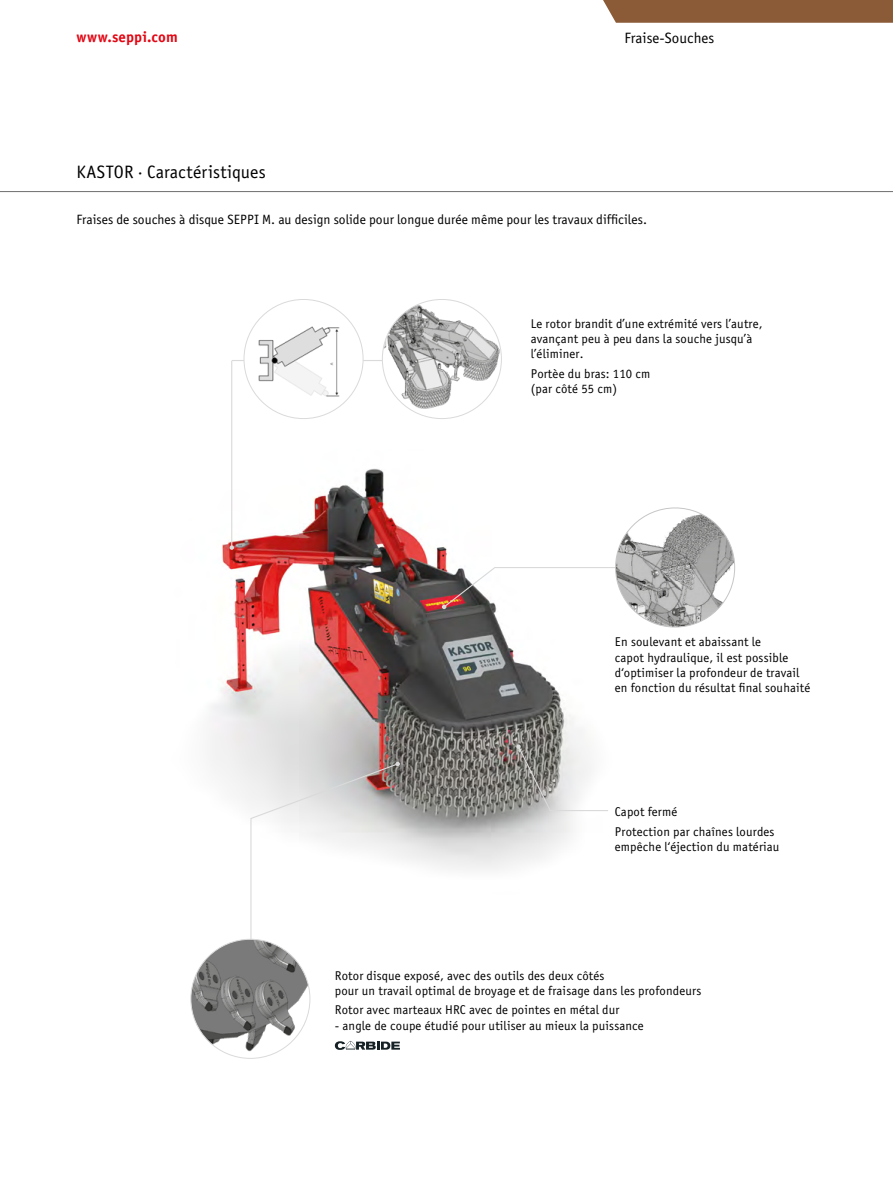
<style>
.page{position:relative;width:893px;height:1191px;background:#fff}
.page>*{position:absolute;margin:0;border:0;box-sizing:border-box;transform-origin:0 0}
.t1{font:18px "Officina Sans Book ITC";letter-spacing:.01em;color:#000}
.t2{font:15px "Officina Sans Book ITC";color:#000}
.t3{font:15px "Officina Sans Bold ITC";letter-spacing:.005em;color:#e30613}
.t4{font:13.5px "Officina Sans Book ITC";color:#000}
.t5{font:12.75px/15.3px "Officina Sans Book ITC";letter-spacing:.01em;color:#000}
</style>
<div class="page">
<div style="left:603px;top:0;width:290px;height:23px;background:#8b5b38"></div>
<hr style="left:0;top:191px;width:893px;height:1px;background:#706f6f">
<img style="left:210px;top:449px;width:445px;height:421px">
<svg style="left:250px;top:761px;width:150px;height:237px"></svg>
<svg style="left:442px;top:566px;width:190px;height:43px"></svg>
<img style="left:191px;top:939px;width:119px;height:119px;border-radius:60px">
<img style="left:616px;top:508px;width:119px;height:119px;border-radius:60px">
<svg style="left:516px;top:744px;width:93px;height:67px"></svg>
<hr style="left:232px;top:360px;width:189px;height:1px;background:#dadada">
<hr style="left:231px;top:361px;width:1px;height:186px;background:#dadada">
<svg style="left:229px;top:545px;width:5px;height:5px"></svg>
<img style="left:244px;top:310px;width:119px;height:102px">
<img style="left:382px;top:299px;width:119px;height:119px;border-radius:60px">
<svg style="left:335px;top:1041px;width:65px;height:9px"></svg>
<p class="t3" style="left:77px;top:26px;width:103px">www.seppi.com</p>
<p class="t2" style="left:624px;top:28px;width:91px">Fraise-Souches</p>
<h1 class="t1" style="left:77px;top:160px;width:191px">KASTOR · Caractéristiques</h1>
<p class="t4" style="left:77px;top:210px;width:572px">Fraises de souches à disque SEPPI M. au design solide pour longue durée même pour les travaux difficiles.</p>
<p class="t5" style="left:531px;top:315px;width:233px">Le rotor brandit d’une extrémité vers l’autre, avançant peu à peu dans la souche jusqu’à l’éliminer.</p>
<p class="t5" style="left:531px;top:365px;width:121px">Portèe du bras: 110 cm (par côté 55 cm)</p>
<p class="t5" style="left:615px;top:634px;width:197px">En soulevant et abaissant le<br>capot hydraulique, il est possible d‘optimiser la profondeur de travail en fonction du résultat final souhaité</p>
<p class="t5" style="left:615px;top:801px;width:161px;line-height:19.5px">Capot fermé<br>Protection par chaînes lourdes</p>
<p class="t5" style="left:615px;top:838px;width:166px">empêche l‘éjection du matériau</p>
<p class="t5" style="left:335px;top:967px;width:368px">Rotor disque exposé, avec des outils des deux côtés<br>pour un travail optimal de broyage et de fraisage dans les profondeurs</p>
<p class="t5" style="left:335px;top:1002px;width:286px">Rotor avec marteaux HRC avec de pointes en métal dur</p>
<p class="t5" style="left:335px;top:1017px;width:310px">- angle de coupe étudié pour utiliser au mieux la puissance</p>
</div>
